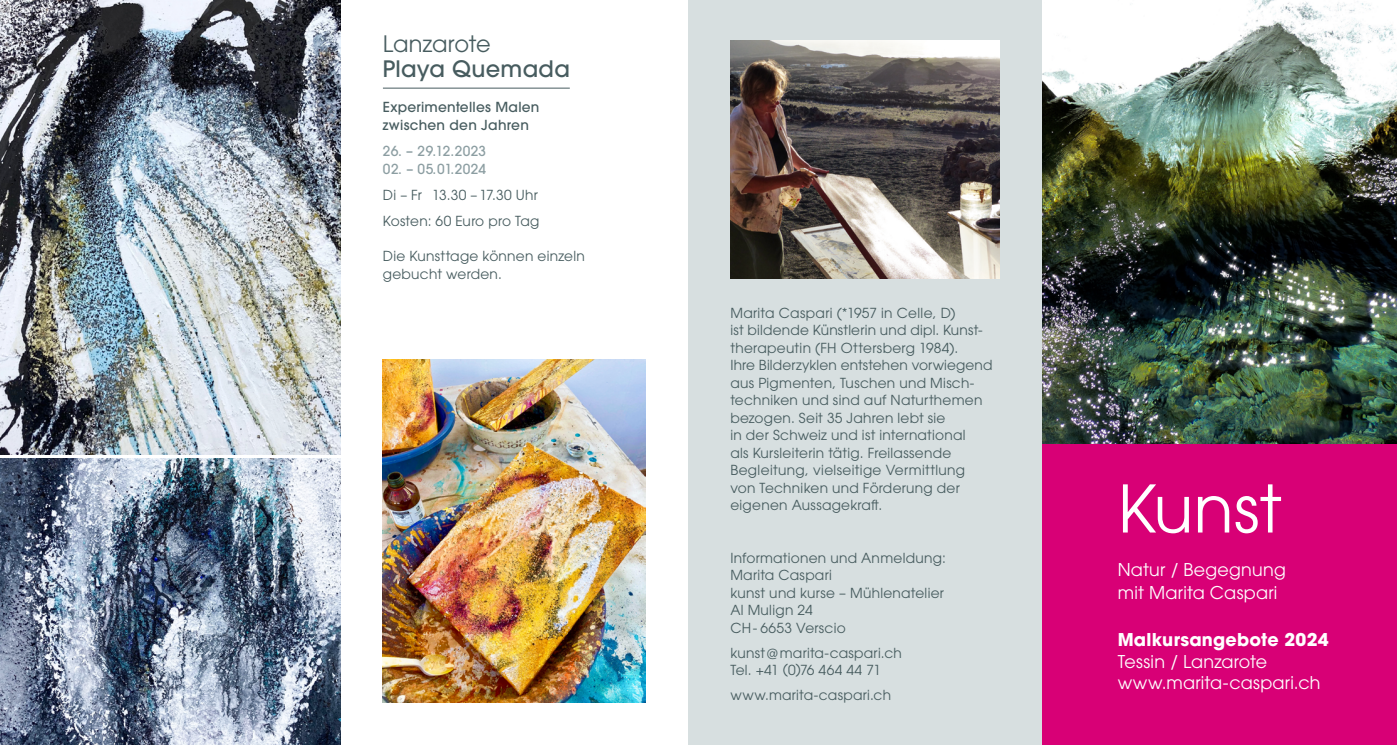
<style>
.page{position:relative;width:1397px;height:745px;background:#fff}
.page>*{position:absolute;margin:0;border:0;box-sizing:border-box;transform-origin:0 0}
.Übertitel{font:65px "ITC Avant Garde Pro";letter-spacing:.005em;color:#fff}
.Lauftext{font:500 22.5px "ITC Avant Garde Pro";letter-spacing:.015em;color:#475c5f}
.Lauftext-2{font:22.5px "ITC Avant Garde Pro";letter-spacing:-.01em;color:#475c5f}
.Lauftext-3{font:17.5px "ITC Avant Garde Pro";letter-spacing:.01em;color:#fff}
.Übertitel-2{font:17.5px "ITC Avant Garde Pro";letter-spacing:.015em;color:#fff}
.Lauftext-4{font:700 17.5px "ITC Avant Garde Pro";letter-spacing:.015em;color:#fff}
.Lauftext-5{font:13.75px/17.5px "ITC Avant Garde Pro";letter-spacing:.02em;color:#475c5f}
.Lauftext-6{font:500 13.75px "ITC Avant Garde Pro";letter-spacing:.02em;color:#475c5f}
.Lauftext-7{font:500 13.75px "ITC Avant Garde Pro";letter-spacing:.02em;color:#8c9ea2}
.Lauftext-8{font:13.75px "ITC Avant Garde Pro";letter-spacing:-.01em;color:#475c5f}
</style>
<div class="page">
<div style="left:687px;top:0;width:355px;height:744px;background:#d7dfe0"></div>
<img style="left:1042px;top:0;width:354px;height:444px">
<div style="left:1042px;top:444px;width:354px;height:300px;background:#d80076"></div>
<img style="left:730px;top:41px;width:269px;height:237px">
<hr style="left:383px;top:88px;width:186px;height:1px;background:#475c5f">
<img style="left:0;top:458px;width:340px;height:286px">
<img style="left:383px;top:359px;width:262px;height:343px">
<img style="left:0;top:0;width:340px;height:454px">
<p class="Lauftext-2" style="left:383px;top:30px;width:109px">Lanzarote</p>
<p class="Lauftext" style="left:383px;top:54px;width:188px">Playa Quemada</p>
<p class="Lauftext-6" style="left:383px;top:98px;width:158px">Experimentelles Malen</p>
<p class="Lauftext-6" style="left:383px;top:116px;width:147px">zwischen den Jahren</p>
<p class="Lauftext-7" style="left:383px;top:142px;width:105px">26. – 29.12.2023</p>
<p class="Lauftext-7" style="left:383px;top:160px;width:105px">02. – 05.01.2024</p>
<p class="Lauftext-5" style="left:383px;top:186px;width:156px">Di – Fr 13.30 – 17.30 Uhr</p>
<p class="Lauftext-5" style="left:383px;top:212px;width:158px">Kosten: 60 Euro pro Tag</p>
<p class="Lauftext-5" style="left:383px;top:247px;width:203px">Die Kunsttage können einzeln</p>
<p class="Lauftext-5" style="left:383px;top:264px;width:120px">gebucht werden.</p>
<p class="Lauftext-5" style="left:730px;top:303px;width:254px">Marita Caspari (*1957 in Celle, D)<br>ist bildende Künstlerin und dipl. Kunst&shy;therapeutin (FH Ottersberg 1984).</p>
<p class="Lauftext-5" style="left:730px;top:356px;width:263px">Ihre Bilderzyklen entstehen vorwiegend aus Pigmenten, Tuschen und Misch&shy;techniken und sind auf Naturthemen bezogen. Seit 35 Jahren lebt sie<br>in der Schweiz und ist international<br>als Kursleiterin tätig. Freilassende Begleitung, vielseitige Vermittlung von Techniken und Förderung der eigenen Aussagekraft.</p>
<p class="Lauftext-5" style="left:730px;top:548px;width:217px">Informationen und Anmeldung:</p>
<p class="Lauftext-5" style="left:730px;top:566px;width:103px">Marita Caspari</p>
<p class="Lauftext-5" style="left:730px;top:583px;width:215px">kunst und kurse – Mühlenatelier</p>
<p class="Lauftext-5" style="left:730px;top:601px;width:84px">Al Mulign 24</p>
<p class="Lauftext-5" style="left:730px;top:618px;width:117px">CH- 6653 Verscio</p>
<p class="Lauftext-5" style="left:730px;top:643px;width:173px">kunst@marita-caspari.ch</p>
<p class="Lauftext-8" style="left:730px;top:661px;width:152px">Tel. +41 (0)76 464 44 71</p>
<p class="Lauftext-5" style="left:730px;top:686px;width:162px">www.marita-caspari.ch</p>
<p class="Übertitel" style="left:1117px;top:468px;width:165px">Kunst</p>
<p class="Übertitel-2" style="left:1117px;top:558px;width:170px">Natur / Begegnung</p>
<p class="Übertitel-2" style="left:1117px;top:581px;width:161px">mit Marita Caspari</p>
<p class="Lauftext-4" style="left:1117px;top:627px;width:212px">Malkursangebote 2024</p>
<p class="Lauftext-3" style="left:1117px;top:650px;width:151px">Tessin / Lanzarote</p>
<p class="Lauftext-3" style="left:1117px;top:671px;width:204px">www.marita-caspari.ch</p>
</div>
